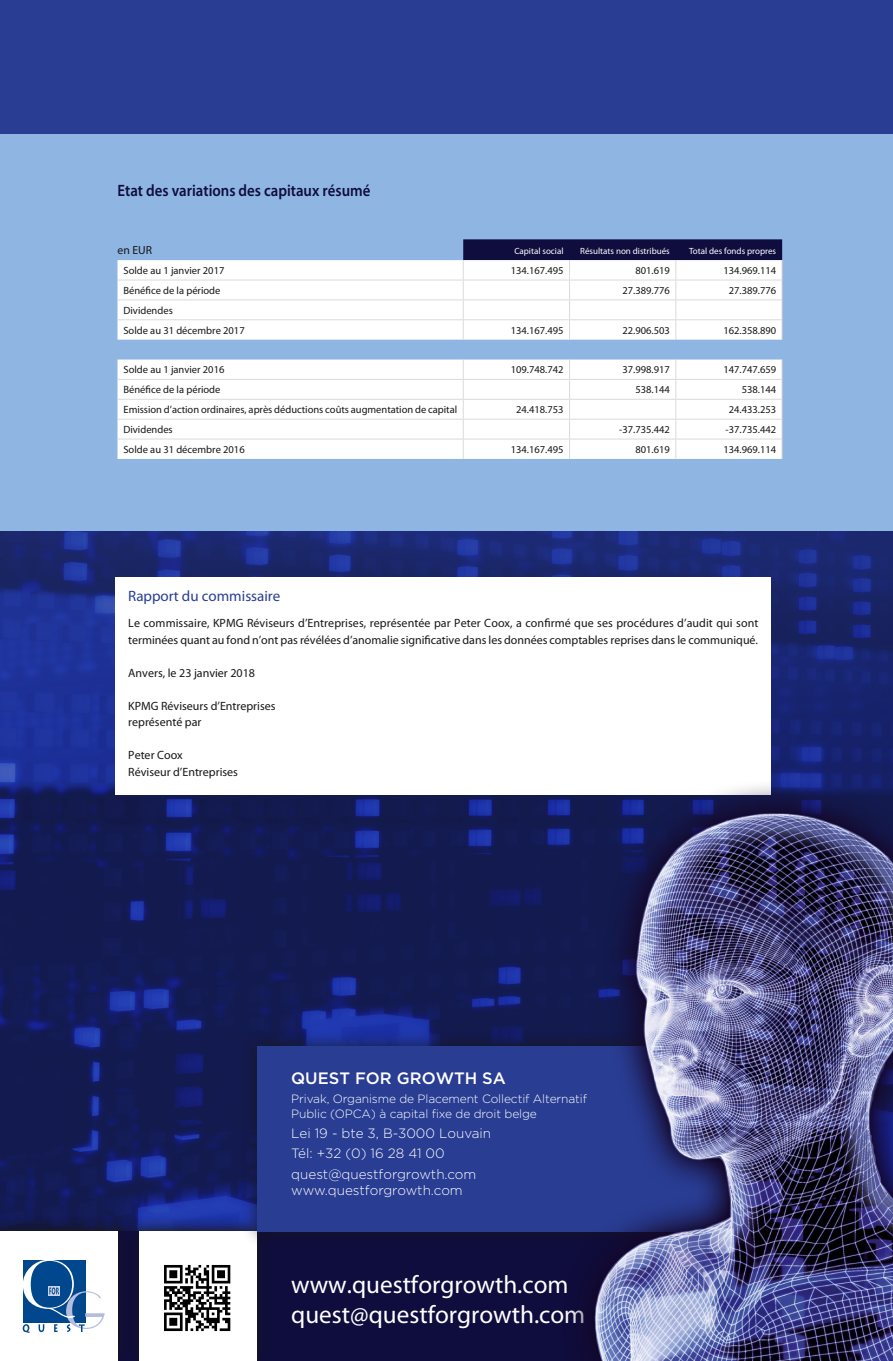
<style>
.page{position:relative;width:893px;height:1361px;background:#fff}
.page>*{position:absolute;margin:0;border:0;box-sizing:border-box;transform-origin:0 0}
.t1{font:25.2px/30.2px "Myriad Pro";color:#fff}
.t2{font:600 16.5px "Myriad Pro";color:#0f0d3d;scale:.9 1}
.t3{font:500 16.5px "Gotham";color:#fff}
.t4{font:15px "Myriad Pro";color:#293d93}
.t5{font:300 13.5px/20.4px "Gotham";color:#fff}
.t6{font:12px/16.5px "Myriad Pro";color:#181716}
.t7{font:300 12px/14.4px "Gotham";letter-spacing:-.01em;color:#fff}
.t8{font:11.7px "Myriad Pro";color:#181716}
.t9{font:10.5px/20px "Myriad Pro";color:#181716}
.t10{font:9px "Myriad Pro";color:#fff}
</style>
<div class="page">
<img style="left:0;top:0;width:893px;height:1216px">
<div style="left:0;top:1231px;width:893px;height:130px;background:#0f0d3d"></div>
<div style="left:0;top:1216px;width:133px;height:145px;background:#181716;opacity:.75"></div>
<div style="left:0;top:1231px;width:118px;height:130px;background:#fff"></div>
<svg style="left:23px;top:1260px;width:82px;height:73px"></svg>
<div style="left:124px;top:1216px;width:149px;height:145px;background:#181716;opacity:.75"></div>
<div style="left:140px;top:1231px;width:117px;height:130px;background:#fff"></div>
<img style="left:164px;top:1265px;width:67px;height:67px">
<div style="left:0;top:135px;width:893px;height:396px;background:#8fb6e2"></div>
<div style="left:241px;top:1030px;width:579px;height:217px;background:#181716;opacity:.75"></div>
<div style="left:257px;top:1046px;width:548px;height:185px;background:#293d93"></div>
<svg style="left:118px;top:260px;width:664px;height:199px;background:#f0f5fa"></svg>
<svg style="left:782px;top:359px;width:1px;height:100px"></svg>
<hr style="left:118px;top:280px;width:345px;height:1px;background:#d9dada">
<hr style="left:118px;top:299px;width:345px;height:1px;background:#d9dada">
<hr style="left:118px;top:319px;width:345px;height:1px;background:#d9dada">
<svg style="left:463px;top:239px;width:320px;height:101px;background:#cbcbd5"></svg>
<hr style="left:118px;top:379px;width:345px;height:1px;background:#d9dada">
<hr style="left:463px;top:379px;width:106px;height:1px;background:#d9dada">
<hr style="left:569px;top:379px;width:107px;height:1px;background:#d9dada">
<hr style="left:676px;top:379px;width:106px;height:1px;background:#d9dada">
<hr style="left:118px;top:399px;width:345px;height:1px;background:#d9dada">
<hr style="left:463px;top:399px;width:106px;height:1px;background:#d9dada">
<hr style="left:569px;top:399px;width:107px;height:1px;background:#d9dada">
<hr style="left:676px;top:399px;width:106px;height:1px;background:#d9dada">
<hr style="left:118px;top:419px;width:345px;height:1px;background:#d9dada">
<hr style="left:463px;top:419px;width:106px;height:1px;background:#d9dada">
<hr style="left:569px;top:419px;width:107px;height:1px;background:#d9dada">
<hr style="left:676px;top:419px;width:106px;height:1px;background:#d9dada">
<svg style="left:463px;top:359px;width:1px;height:100px"></svg>
<svg style="left:569px;top:359px;width:1px;height:100px"></svg>
<svg style="left:675px;top:359px;width:1px;height:100px"></svg>
<hr style="left:118px;top:439px;width:345px;height:1px;background:#d9dada">
<hr style="left:463px;top:439px;width:106px;height:1px;background:#d9dada">
<hr style="left:569px;top:439px;width:107px;height:1px;background:#d9dada">
<hr style="left:676px;top:439px;width:106px;height:1px;background:#d9dada">
<div style="left:116px;top:577px;width:655px;height:217px;background:#fff"></div>
<img style="left:525px;top:769px;width:368px;height:592px">
<h2 class="t2" style="left:118px;top:181px;width:282px">Etat des variations des capitaux résumé</h2>
<p class="t8" style="left:118px;top:244px;width:36px">en EUR</p>
<p class="t10" style="left:514px;top:246px;width:51px">Capital social</p>
<p class="t10" style="left:580px;top:246px;width:91px">Résultats non distribués</p>
<p class="t10" style="left:689px;top:246px;width:89px">Total des fonds propres</p>
<p class="t9" style="left:124px;top:261px;width:102px">Solde au 1 janvier 2017</p>
<p class="t9" style="left:511px;top:261px;width:54px">134.167.495</p>
<p class="t9" style="left:635px;top:261px;width:36px">801.619</p>
<p class="t9" style="left:723px;top:261px;width:54px">134.969.114</p>
<p class="t9" style="left:124px;top:281px;width:98px">Bénéfice de la période</p>
<p class="t9" style="left:622px;top:281px;width:49px">27.389.776</p>
<p class="t9" style="left:729px;top:281px;width:49px">27.389.776</p>
<p class="t9" style="left:123px;top:300px;width:123px">Dividendes<br>Solde au 31 décembre 2017</p>
<p class="t9" style="left:511px;top:320px;width:54px">134.167.495</p>
<p class="t9" style="left:622px;top:320px;width:49px">22.906.503</p>
<p class="t9" style="left:723px;top:320px;width:54px">162.358.890</p>
<p class="t9" style="left:124px;top:360px;width:102px">Solde au 1 janvier 2016</p>
<p class="t9" style="left:511px;top:360px;width:54px">109.748.742</p>
<p class="t9" style="left:622px;top:360px;width:49px">37.998.917</p>
<p class="t9" style="left:723px;top:360px;width:54px">147.747.659</p>
<p class="t9" style="left:124px;top:380px;width:98px">Bénéfice de la période</p>
<p class="t9" style="left:635px;top:380px;width:36px">538.144</p>
<p class="t9" style="left:742px;top:380px;width:36px">538.144</p>
<p class="t9" style="left:124px;top:400px;width:335px">Emission d’action ordinaires, après déductions coûts augmentation de capital</p>
<p class="t9" style="left:516px;top:400px;width:49px">24.418.753</p>
<p class="t9" style="left:729px;top:400px;width:49px">24.433.253</p>
<p class="t9" style="left:123px;top:420px;width:51px">Dividendes</p>
<p class="t9" style="left:619px;top:420px;width:52px">-37.735.442</p>
<p class="t9" style="left:725px;top:420px;width:52px">-37.735.442</p>
<p class="t9" style="left:123px;top:440px;width:123px">Solde au 31 décembre 2016</p>
<p class="t9" style="left:511px;top:440px;width:54px">134.167.495</p>
<p class="t9" style="left:635px;top:440px;width:36px">801.619</p>
<p class="t9" style="left:723px;top:440px;width:54px">134.969.114</p>
<h3 class="t4" style="left:128px;top:588px;width:154px">Rapport du commissaire</h3>
<p class="t6" style="left:128px;top:615px;width:632px">Le commissaire, KPMG Réviseurs d’Entreprises, représentée par Peter Coox, a confirmé que ses procédures d’audit qui sont terminées quant au fond n’ont pas révélées d’anomalie significative dans les données comptables reprises dans le communiqué.</p>
<p class="t6" style="left:128px;top:665px;width:128px">Anvers, le 23 janvier 2018</p>
<p class="t6" style="left:128px;top:698px;width:149px">KPMG Réviseurs d’Entreprises représenté par</p>
<p class="t6" style="left:128px;top:747px;width:111px">Peter Coox<br>Réviseur d’Entreprises</p>
<h2 class="t3" style="left:291px;top:1068px;width:216px">QUEST FOR GROWTH SA</h2>
<p class="t7" style="left:291px;top:1091px;width:297px">Privak, Organisme de Placement Collectif Alternatif<br>Public (OPCA) à capital fixe de droit belge</p>
<p class="t5" style="left:291px;top:1122px;width:201px">Lei 19 - bte 3, B-3000 Louvain<br>Tél: +32 (0) 16 28 41 00 quest@questforgrowth.com</p>
<p class="t5" style="left:291px;top:1179px;width:173px">www.questforgrowth.com</p>
<h1 class="t1" style="left:291px;top:1269px;width:296px">www.questforgrowth.com quest@questforgrowth.com</h1>
</div>
